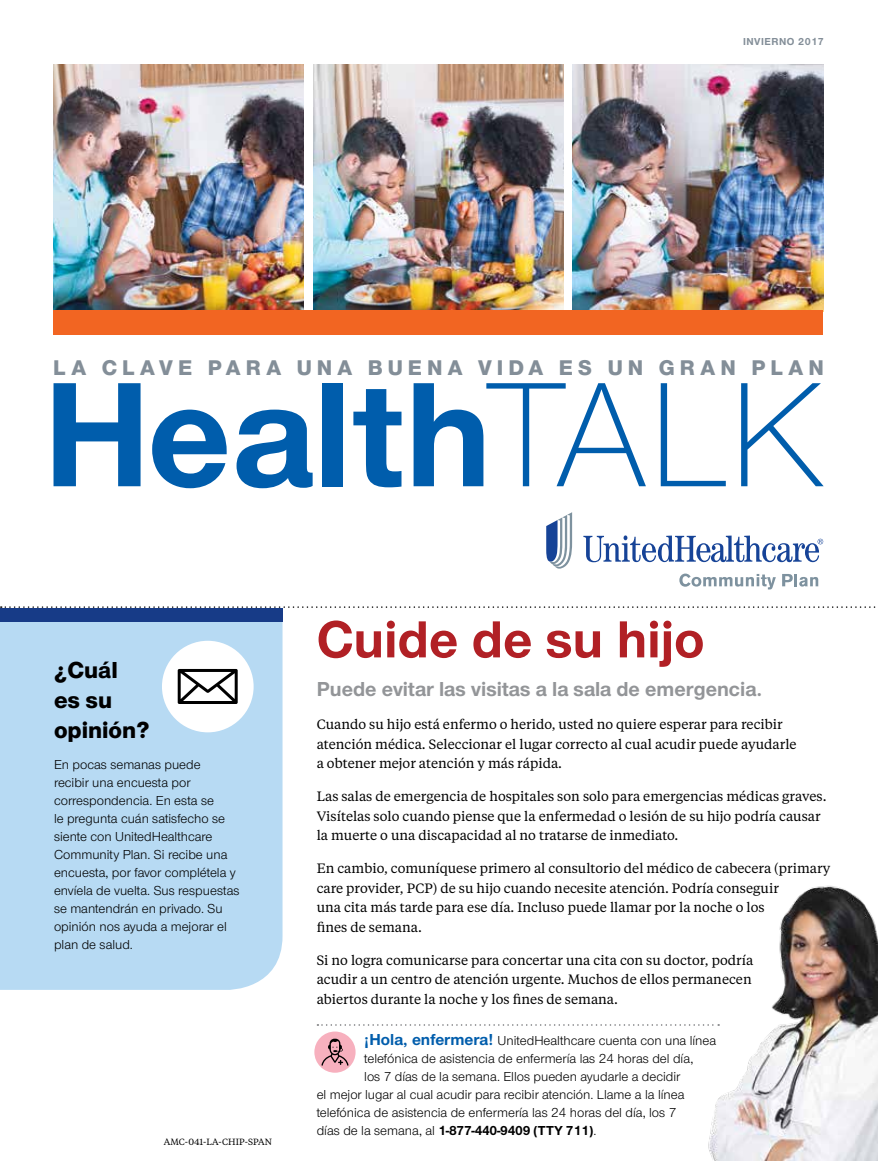
<style>
.page{position:relative;width:878px;height:1161px;background:#fff}
.page>*{position:absolute;margin:0;border:0;box-sizing:border-box;transform-origin:0 0}
.t1{font:700 154.5px "UHC Sans";color:#005dac}
.t2{font:700 54px "UHC Sans";color:#b12025}
.t3{font:800 24px/30px "UHC Sans";color:#000}
.t4{font:800 22.05px "UHC Sans";letter-spacing:.23em;color:#838e98}
.t5{font:700 21px "UHC Sans";color:#939598}
.t6{font:13.5px/19.5px "UHC Serif Text";color:#000}
.t7{font:13.5px/18px "UHC Sans";color:#000}
.t8{font:700 13.5px "UHC Sans";letter-spacing:-.02em;color:#000}
.t9{font:700 10.5px "UHC Sans";letter-spacing:.05em;color:#838e98}
.t10{font:9px "UHC Serif Text";color:#000}
.s1{font-weight:300}
.s2{font-weight:700;font-size:16.5px;color:#005dac}
.s3{font-weight:400}
</style>
<div class="page">
<div style="left:0;top:621px;width:282px;height:369px;background:#b7daf3"></div>
<div style="left:162px;top:641px;width:91px;height:91px;background:#fff;border-radius:50%"></div>
<svg style="left:178px;top:669px;width:60px;height:35px"></svg>
<img style="left:708px;top:885px;width:170px;height:276px">
<div style="left:0;top:608px;width:282px;height:13px;background:#173b87"></div>
<svg style="left:317px;top:1024px;width:402px;height:2px"></svg>
<div style="left:314px;top:1032px;width:41px;height:41px;background:#f7b0be;border-radius:50%"></div>
<svg style="left:321px;top:1039px;width:27px;height:27px"></svg>
<svg style="left:1px;top:606px;width:875px;height:2px"></svg>
<svg style="left:583px;top:535px;width:240px;height:27px"></svg>
<svg style="left:546px;top:512px;width:26px;height:57px"></svg>
<svg style="left:679px;top:574px;width:96px;height:15px"></svg>
<svg style="left:782px;top:574px;width:36px;height:13px"></svg>
<img style="left:53px;top:64px;width:250px;height:247px">
<img style="left:313px;top:64px;width:250px;height:247px">
<img style="left:573px;top:64px;width:250px;height:247px">
<div style="left:53px;top:311px;width:770px;height:24px;background:#f26522"></div>
<p class="t9" style="left:743px;top:34px;width:82px">INVIERNO 2017</p>
<h3 class="t4" style="left:53px;top:352px;width:772px">LA CLAVE PARA UNA BUENA VIDA ES UN GRAN PLAN</h3>
<h1 class="t1" style="left:43px;top:331px;width:781px">Health<span class="s1">TALK</span></h1>
<h3 class="t3" style="left:54px;top:654px;width:97px">¿Cuál<br>es su opinión?</h3>
<p class="t7" style="left:54px;top:755px;width:187px">En pocas semanas puede<br>recibir una encuesta por correspondencia. En esta se<br>le pregunta cuán satisfecho se siente con UnitedHealthcare<br>Community Plan. Si recibe una encuesta, por favor complétela y envíela de vuelta. Sus respuestas se mantendrán en privado. Su opinión nos ayuda a mejorar el plan de salud.</p>
<p class="t10" style="left:164px;top:1135px;width:110px">AMC-041-LA-CHIP-SPAN</p>
<h2 class="t2" style="left:316px;top:603px;width:389px">Cuide de su hijo</h2>
<h3 class="t5" style="left:316px;top:675px;width:447px">Puede evitar las visitas a la sala de emergencia.</h3>
<p class="t6" style="left:316px;top:714px;width:481px">Cuando su hijo está enfermo o herido, usted no quiere esperar para recibir atención médica. Seleccionar el lugar correcto al cual acudir puede ayudarle a obtener mejor atención y más rápida.</p>
<p class="t6" style="left:316px;top:786px;width:511px">Las salas de emergencia de hospitales son solo para emergencias médicas graves.<br>Visítelas solo cuando piense que la enfermedad o lesión de su hijo podría causar la muerte o una discapacidad al no tratarse de inmediato.</p>
<p class="t6" style="left:316px;top:858px;width:515px">En cambio, comuníquese primero al consultorio del médico de cabecera (primary care provider, PCP) de su hijo cuando necesite atención. Podría conseguir<br>una cita más tarde para ese día. Incluso puede llamar por la noche o los<br>fines de semana.</p>
<p class="t6" style="left:316px;top:949px;width:438px">Si no logra comunicarse para concertar una cita con su doctor, podría acudir a un centro de atención urgente. Muchos de ellos permanecen abiertos durante la noche y los fines de semana.</p>
<p class="t7" style="left:364px;top:1031px;width:353px"><span class="s2">¡Hola, enfermera!</span> UnitedHealthcare cuenta con una línea</p>
<p class="t7" style="left:364px;top:1049px;width:330px">telefónica de asistencia de enfermería las 24 horas del día,</p>
<p class="t7" style="left:364px;top:1067px;width:318px">los 7 días de la semana. Ellos pueden ayudarle a decidir</p>
<p class="t7" style="left:317px;top:1085px;width:369px">el mejor lugar al cual acudir para recibir atención. Llame a la línea</p>
<p class="t7" style="left:317px;top:1103px;width:361px">telefónica de asistencia de enfermería las 24 horas del día, los 7</p>
<p class="t8" style="left:317px;top:1122px;width:281px"><span class="s3">días de la semana, al</span> 1-877-440-9409 (TTY 711)<span class="s3">.</span></p>
</div>
